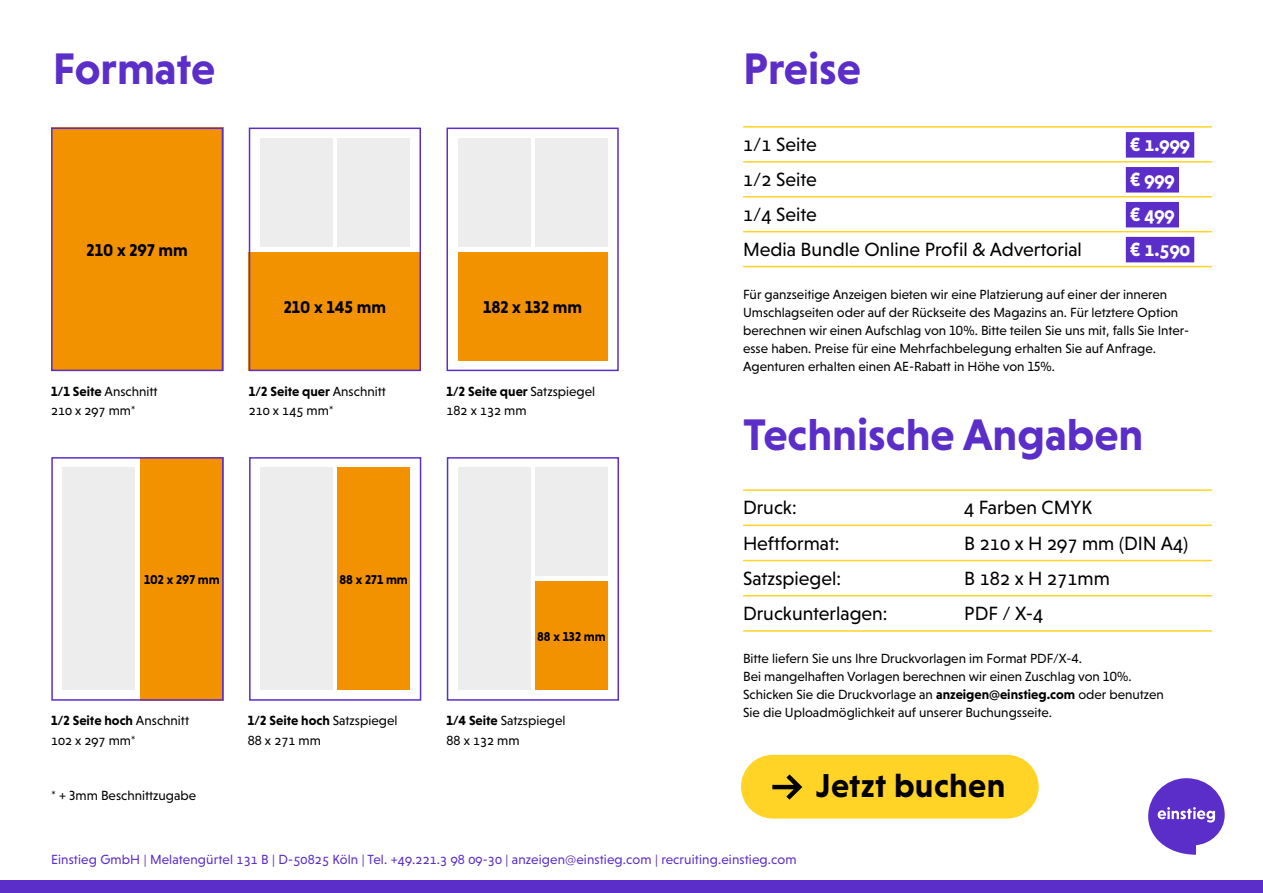
<style>
.page{position:relative;width:1263px;height:893px;background:#fff}
.page>*{position:absolute;margin:0;border:0;box-sizing:border-box;transform-origin:0 0}
.t1{font:700 45px "Niveau Grotesk";color:#5c2ec9}
.t2{font:700 33.75px "Niveau Grotesk";letter-spacing:.01em;color:#000}
.t3{font:19.5px "Niveau Grotesk";color:#000}
.t4{font:700 19.5px "Niveau Grotesk";color:#fff}
.t5{font:700 17.4px "Niveau Grotesk";color:#000}
.t6{font:13.5px/18px "Niveau Grotesk";color:#000}
.t7{font:13.5px "Niveau Grotesk";letter-spacing:.01em;color:#5c2ec9}
.t8{font:700 13.05px "Niveau Grotesk";color:#000}
.s1{font-weight:700}
</style>
<div class="page">
<div style="left:51px;top:128px;width:172px;height:243px;background:#f39200"></div>
<div style="left:51px;top:128px;width:172px;height:243px;border:2px solid #5c2ec9"></div>
<div style="left:260px;top:138px;width:72px;height:108px;background:#ededed"></div>
<div style="left:337px;top:138px;width:72px;height:108px;background:#ededed"></div>
<div style="left:249px;top:252px;width:172px;height:119px;background:#f39200"></div>
<div style="left:249px;top:128px;width:172px;height:243px;border:2px solid #5c2ec9"></div>
<div style="left:458px;top:138px;width:72px;height:108px;background:#ededed"></div>
<div style="left:535px;top:138px;width:72px;height:108px;background:#ededed"></div>
<div style="left:458px;top:252px;width:149px;height:108px;background:#f39200"></div>
<div style="left:446px;top:128px;width:173px;height:243px;border:2px solid #5c2ec9"></div>
<div style="left:63px;top:468px;width:72px;height:222px;background:#ededed"></div>
<div style="left:140px;top:457px;width:84px;height:244px;background:#f39200"></div>
<div style="left:51px;top:457px;width:173px;height:244px;border:2px solid #5c2ec9"></div>
<div style="left:261px;top:468px;width:72px;height:222px;background:#ededed"></div>
<div style="left:338px;top:468px;width:72px;height:222px;background:#f39200"></div>
<div style="left:249px;top:457px;width:172px;height:244px;border:2px solid #5c2ec9"></div>
<div style="left:458px;top:468px;width:72px;height:222px;background:#ededed"></div>
<div style="left:535px;top:468px;width:72px;height:108px;background:#ededed"></div>
<div style="left:535px;top:582px;width:72px;height:108px;background:#f39200"></div>
<div style="left:447px;top:457px;width:172px;height:244px;border:2px solid #5c2ec9"></div>
<hr style="left:743px;top:489px;width:469px;height:2px;background:#ffd426">
<hr style="left:743px;top:525px;width:469px;height:1px;background:#ffd426">
<hr style="left:743px;top:560px;width:469px;height:1px;background:#ffd426">
<hr style="left:743px;top:595px;width:469px;height:1px;background:#ffd426">
<hr style="left:743px;top:630px;width:469px;height:2px;background:#ffd426">
<hr style="left:743px;top:126px;width:469px;height:2px;background:#ffd426">
<hr style="left:743px;top:161px;width:469px;height:2px;background:#ffd426">
<div style="left:1126px;top:132px;width:68px;height:26px;background:#5c2ec9"></div>
<hr style="left:743px;top:196px;width:469px;height:1px;background:#ffd426">
<div style="left:1126px;top:167px;width:53px;height:26px;background:#5c2ec9"></div>
<hr style="left:743px;top:231px;width:469px;height:1px;background:#ffd426">
<div style="left:1126px;top:202px;width:53px;height:25px;background:#5c2ec9"></div>
<hr style="left:743px;top:266px;width:469px;height:1px;background:#ffd426">
<div style="left:1126px;top:237px;width:68px;height:25px;background:#5c2ec9"></div>
<div style="left:741px;top:755px;width:298px;height:64px;background:#ffd426;border-radius:32px"></div>
<svg style="left:772px;top:774px;width:30px;height:26px"></svg>
<div style="left:0;top:880px;width:1263px;height:13px;background:#5c2ec9"></div>
<svg style="left:1148px;top:778px;width:77px;height:77px"></svg>
<h1 class="t1" style="left:53px;top:52px;width:164px">Formate</h1>
<h1 class="t1" style="left:743px;top:52px;width:119px">Preise</h1>
<p class="t5" style="left:87px;top:240px;width:103px">210 x 297 mm</p>
<p class="t5" style="left:284px;top:297px;width:104px">210 x 145 mm</p>
<p class="t5" style="left:483px;top:297px;width:101px">182 x 132 mm</p>
<p class="t6" style="left:249px;top:383px;width:139px;line-height:19.5px"><span class="s1">1/2 Seite quer</span> Anschnitt<br>210 x 145 mm*</p>
<p class="t6" style="left:51px;top:383px;width:108px;line-height:19.5px"><span class="s1">1/1 Seite</span> Anschnitt<br>210 x 297 mm*</p>
<p class="t6" style="left:446px;top:383px;width:150px;line-height:19.5px"><span class="s1">1/2 Seite quer</span> Satzspiegel<br>182 x 132 mm</p>
<p class="t8" style="left:144px;top:572px;width:77px">102 x 297 mm</p>
<p class="t8" style="left:339px;top:572px;width:70px">88 x 271 mm</p>
<p class="t8" style="left:537px;top:629px;width:70px">88 x 132 mm</p>
<p class="t6" style="left:51px;top:712px;width:140px;line-height:19.5px"><span class="s1">1/2 Seite hoch</span> Anschnitt<br>102 x 297 mm*</p>
<p class="t6" style="left:446px;top:712px;width:120px;line-height:19.5px"><span class="s1">1/4 Seite</span> Satzspiegel<br>88 x 132 mm</p>
<p class="t6" style="left:248px;top:712px;width:151px;line-height:19.5px"><span class="s1">1/2 Seite hoch</span> Satzspiegel<br>88 x 271 mm</p>
<p class="t6" style="left:51px;top:788px;width:147px">* + 3mm Beschnittzugabe</p>
<h3 class="t3" style="left:743px;top:137px;width:75px">1/1 Seite</h3>
<h3 class="t4" style="left:1130px;top:137px;width:62px">€ 1.999</h3>
<h3 class="t3" style="left:743px;top:172px;width:75px">1/2 Seite</h3>
<h3 class="t4" style="left:1130px;top:172px;width:46px">€ 999</h3>
<h3 class="t3" style="left:743px;top:207px;width:75px">1/4 Seite</h3>
<h3 class="t4" style="left:1130px;top:207px;width:46px">€ 499</h3>
<h3 class="t3" style="left:743px;top:242px;width:340px">Media Bundle Online Profil &amp; Advertorial</h3>
<h3 class="t4" style="left:1130px;top:241px;width:62px">€ 1.590</h3>
<p class="t6" style="left:743px;top:287px;width:448px">Für ganzseitige Anzeigen bieten wir eine Platzierung auf einer der inneren Umschlagseiten oder auf der Rückseite des Magazins an. Für letztere Option berechnen wir einen Aufschlag von 10%. Bitte teilen Sie uns mit, falls Sie Inter&shy;esse haben. Preise für eine Mehrfachbelegung erhalten Sie auf Anfrage.<br>Agenturen erhalten einen AE-Rabatt in Höhe von 15%.</p>
<h1 class="t1" style="left:743px;top:418px;width:402px">Technische Angaben</h1>
<h3 class="t3" style="left:743px;top:501px;width:55px">Druck:</h3>
<h3 class="t3" style="left:964px;top:501px;width:129px">4 Farben CMYK</h3>
<h3 class="t3" style="left:743px;top:536px;width:98px">Heftformat:</h3>
<h3 class="t3" style="left:964px;top:536px;width:225px">B 210 x H 297 mm (DIN A4)</h3>
<h3 class="t3" style="left:743px;top:571px;width:100px">Satzspiegel:</h3>
<h3 class="t3" style="left:964px;top:571px;width:147px">B 182 x H 271mm</h3>
<h3 class="t3" style="left:743px;top:606px;width:146px">Druckunterlagen:</h3>
<h3 class="t3" style="left:964px;top:606px;width:81px">PDF / X-4</h3>
<p class="t6" style="left:743px;top:651px;width:422px">Bitte liefern Sie uns Ihre Druckvorlagen im Format PDF/X-4.<br>Bei mangelhaften Vorlagen berechnen wir einen Zuschlag von 10%.<br>Schicken Sie die Druckvorlage an <span class="s1">anzeigen@einstieg.com</span> oder benutzen Sie die Uploadmöglichkeit auf unserer Buchungsseite.</p>
<h2 class="t2" style="left:816px;top:773px;width:191px">Jetzt buchen</h2>
<p class="t7" style="left:51px;top:855px;width:747px">Einstieg GmbH | Melatengürtel 131 B | D-50825 Köln | Tel. +49.221.3 98 09-30 | anzeigen@einstieg.com | recruiting.einstieg.com</p>
</div>
